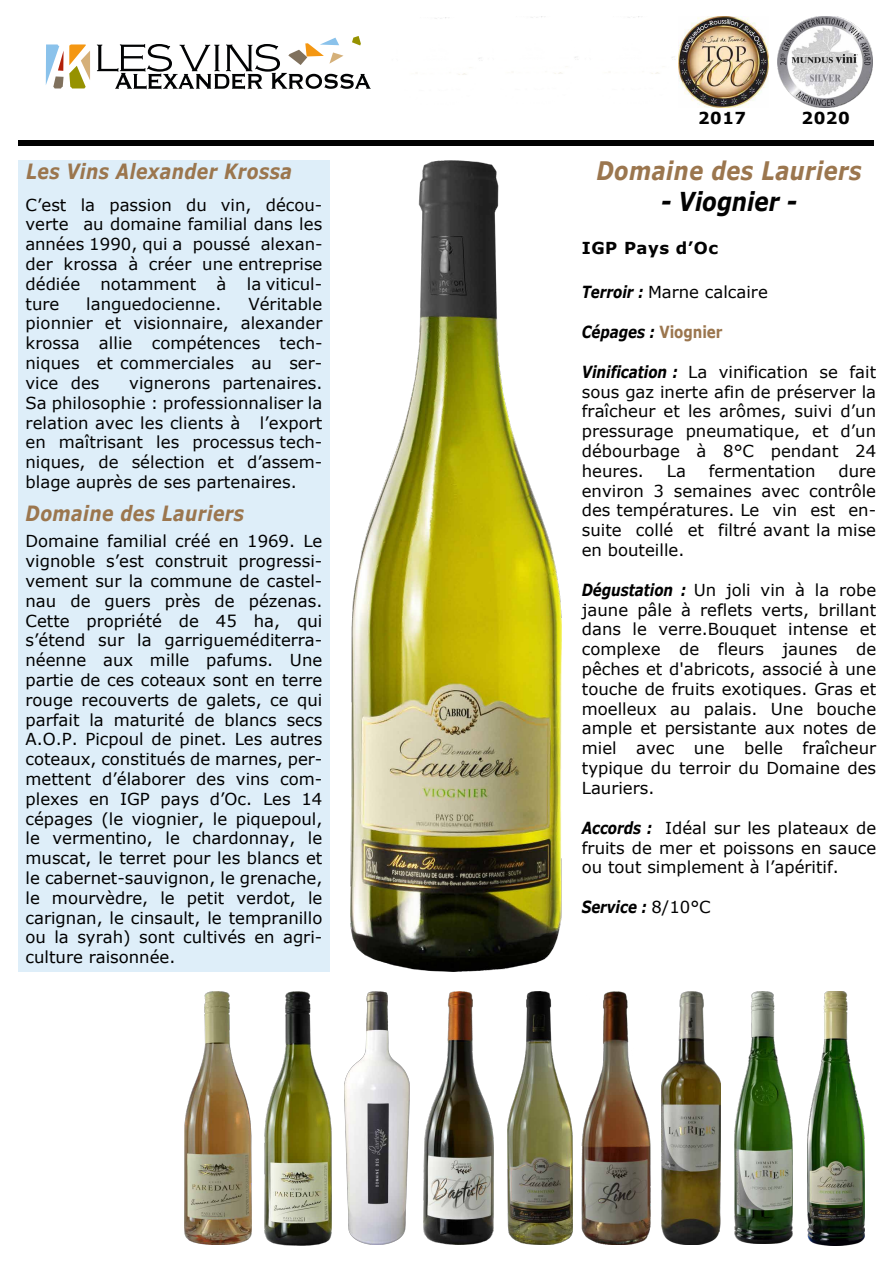
<style>
.page{position:relative;width:893px;height:1263px;background:#fff}
.page>*{position:absolute;margin:0;border:0;box-sizing:border-box;transform-origin:0 0}
.t1{font:italic 700 26.1px "Verdana";color:#020202;scale:.82 1}
.t2{font:italic 700 25.5px "Verdana";letter-spacing:.025em;color:#9b764e;scale:.82 1}
.t3{font:italic 700 21px "Verdana";letter-spacing:.025em;color:#9b764e;scale:.82 1}
.t4{font:italic 700 16.65px "Verdana";letter-spacing:-.005em;color:#000;scale:.81 1}
.t5{font:16.5px/19.8px "Verdana";color:#020202;text-align:justify}
.t6{font:16.5px/19.8px "Verdana";color:#000;text-align:justify}
.t7{font:700 16.5px "Verdana";letter-spacing:.03em;color:#020202}
.s1{font-weight:700;font-style:italic;font-size:16.65px;color:#000}
.s2{font-style:normal;color:#9b764e}
.s3{font-weight:400;font-style:normal;font-size:16.5px;color:#020202}
</style>
<div class="page">
<div style="left:18px;top:160px;width:312px;height:812px;background:#deeef9"></div>
<img style="left:350px;top:160px;width:212px;height:811px">
<svg style="left:46px;top:44px;width:44px;height:44px"></svg>
<svg style="left:97px;top:36px;width:274px;height:53px"></svg>
<div style="left:18px;top:140px;width:855px;height:5px;background:#020202"></div>
<img style="left:777px;top:16px;width:96px;height:91px">
<img style="left:678px;top:16px;width:91px;height:91px">
<img style="left:185px;top:991px;width:67px;height:254px">
<img style="left:734px;top:991px;width:58px;height:253px">
<img style="left:808px;top:991px;width:57px;height:254px">
<img style="left:661px;top:991px;width:60px;height:254px">
<img style="left:423px;top:991px;width:70px;height:254px">
<img style="left:345px;top:991px;width:64px;height:253px">
<img style="left:264px;top:992px;width:68px;height:253px">
<img style="left:508px;top:992px;width:64px;height:252px">
<img style="left:581px;top:992px;width:70px;height:253px">
<p class="t3" style="left:26px;top:156px;width:326px">Les Vins Alexander Krossa</p>
<p class="t5" style="left:26px;top:195px;width:298px">C’est la passion du vin, décou&shy;verte au domaine familial dans les années 1990, qui a poussé alexan&shy;der krossa à créer une entreprise dédiée notamment à la viticul&shy;ture</p>
<p class="t5" style="left:26px;top:294px;width:298px;text-indent:223px">Véritable pionnier et visionnaire, alexander krossa allie compétences tech&shy;niques et commerciales au ser&shy;vice des</p>
<p class="t5" style="left:86px;top:294px;width:137px">languedocienne.</p>
<p class="t5" style="left:26px;top:373px;width:298px;text-indent:104px">vignerons partenaires.<br>Sa philosophie : professionnaliser la relation avec les clients à l’export en maîtrisant les processus tech&shy;niques, de sélection et d’assem&shy;blage auprès de ses partenaires.</p>
<p class="t3" style="left:26px;top:499px;width:268px">Domaine des Lauriers</p>
<p class="t6" style="left:26px;top:531px;width:298px">Domaine familial créé en 1969. Le vignoble s’est construit progressi&shy;vement sur la commune de castel&shy;nau de guers près de pézenas.<br>Cette propriété de 45 ha, qui s’étend sur la garrigueméditerra&shy;néenne aux mille pafums. Une partie de ces coteaux sont en terre rouge recouverts de galets, ce qui parfait la maturité de blancs secs A.O.P. Picpoul de pinet. Les autres coteaux, constitués de marnes, per&shy;mettent d’élaborer des vins com&shy;plexes en IGP pays d’Oc. Les 14 cépages (le viognier, le piquepoul, le vermentino, le chardonnay, le muscat, le terret pour les blancs et le cabernet-sauvignon, le grenache, le mourvèdre, le petit verdot, le carignan, le cinsault, le tempranillo ou la syrah) sont cultivés en agri&shy;culture raisonnée.</p>
<p class="t7" style="left:698px;top:106px;width:49px">2017</p>
<p class="t7" style="left:801px;top:106px;width:50px">2020</p>
<h2 class="t2" style="left:596px;top:152px;width:325px">Domaine des Lauriers</h2>
<h1 class="t1" style="left:661px;top:183px;width:167px">- Viognier -</h1>
<p class="t7" style="left:582px;top:236px;width:138px">IGP Pays d’Oc</p>
<p class="t5" style="left:582px;top:282px;width:188px"><span class="s1">Terroir :</span> Marne calcaire</p>
<p class="t4" style="left:582px;top:320px;width:175px">Cépages : <span class="s2">Viognier</span></p>
<p class="t5" style="left:582px;top:362px;width:296px"><span class="s1">Vinification :</span> La vinification se fait sous gaz inerte afin de préserver la fraîcheur et les arômes, suivi d’un pressurage pneumatique, et d’un débourbage à 8°C pendant 24 heures.</p>
<p class="t5" style="left:667px;top:461px;width:21px">La</p>
<p class="t5" style="left:709px;top:461px;width:108px">fermentation</p>
<p class="t5" style="left:582px;top:461px;width:296px;text-indent:257px">dure environ 3 semaines avec contrôle des températures. Le vin est en&shy;suite collé et filtré avant la mise en bouteille.</p>
<p class="t5" style="left:582px;top:580px;width:296px"><span class="s1">Dégustation :</span> Un joli vin à la robe jaune pâle à reflets verts, brillant dans le verre.Bouquet intense et complexe de fleurs jaunes de pêches et d'abricots, associé à une touche de fruits exotiques. Gras et moelleux au palais. Une bouche ample et persistante aux notes de miel avec une belle fraîcheur typique du terroir du Domaine des Lauriers.</p>
<p class="t5" style="left:582px;top:818px;width:296px"><span class="s1">Accords :</span> Idéal sur les plateaux de fruits de mer et poissons en sauce ou tout simplement à l’apéritif.</p>
<p class="t4" style="left:582px;top:895px;width:161px">Service : <span class="s3">8/10°C</span></p>
</div>
